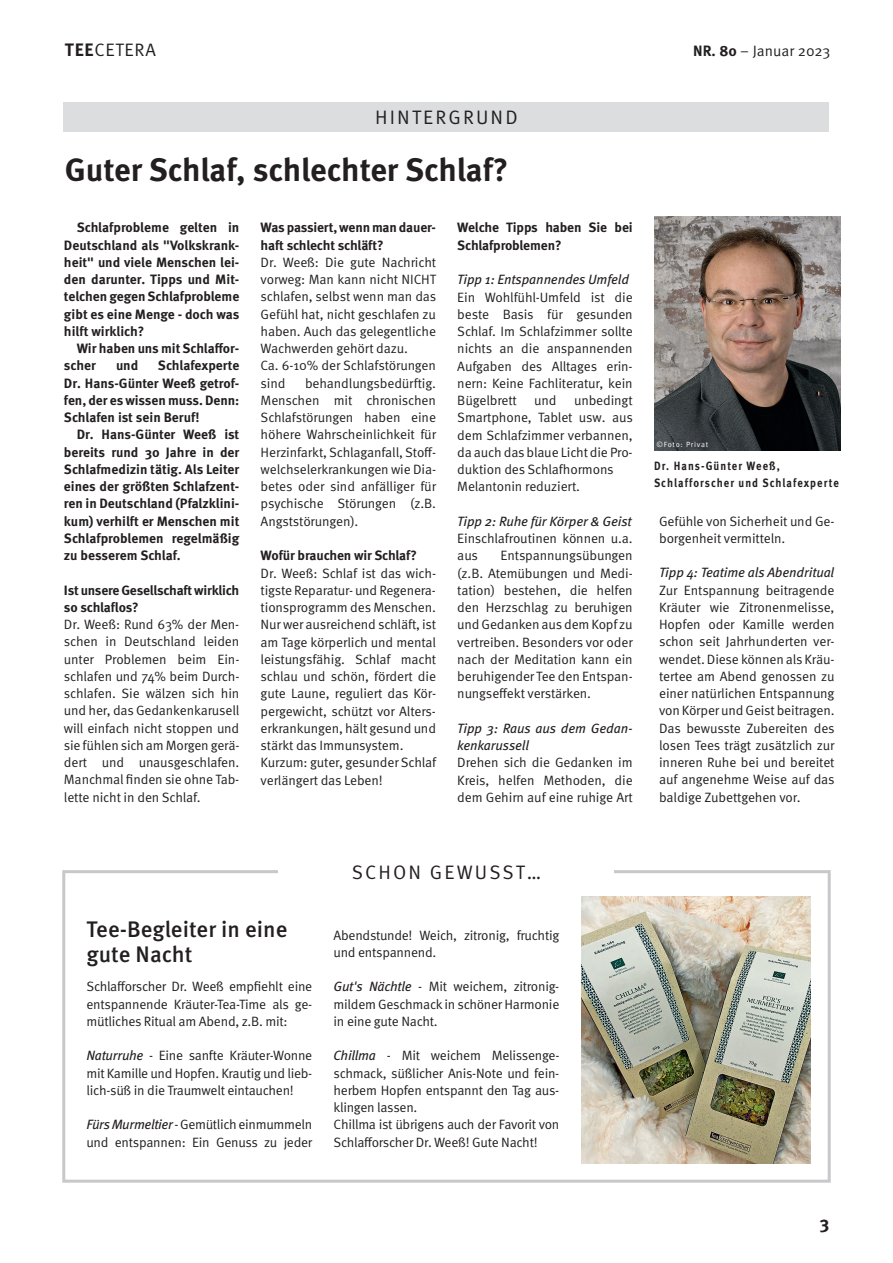
<style>
.page{position:relative;width:893px;height:1263px;background:#fff}
.page>*{position:absolute;margin:0;border:0;box-sizing:border-box;transform-origin:0 0}
.t1{font:700 32.25px "Meta OT";letter-spacing:-.005em;color:#231f20}
.t2{font:500 22.5px/25.5px "Meta OT";color:#231f20}
.t3{font:19.5px "Meta OT";letter-spacing:.11em;color:#231f20}
.t4{font:18px "Meta OT";letter-spacing:.04em;color:#231f20}
.t5{font:700 18px "Meta OT";color:#231f20}
.t6{font:15px "Meta OT";color:#231f20}
.t7{font:13.5px/17.2px "Meta OT";letter-spacing:-.015em;color:#231f20;text-align:justify}
.t8{font:700 13.5px/17.2px "Meta OT";letter-spacing:-.01em;color:#231f20}
.t9{font:italic 13.5px/17.2px "Meta OT";letter-spacing:-.01em;color:#231f20}
.t10{font:700 12px/16.5px "Meta OT";letter-spacing:.1em;color:#231f20;scale:.88 1}
.t11{font:7.5px "Meta OT";letter-spacing:.1em;color:#fff}
.s1{font-weight:700}
.s2{font-style:italic}
</style>
<div class="page">
<div style="left:64px;top:102px;width:765px;height:29px;background:#dcdddf"></div>
<div style="left:62px;top:870px;width:769px;height:313px;border:3px solid #c7c8ca"></div>
<div style="left:279px;top:854px;width:335px;height:35px;background:#fff"></div>
<img style="left:581px;top:897px;width:229px;height:267px">
<img style="left:654px;top:216px;width:186px;height:235px">
<h3 class="t4" style="left:65px;top:39px;width:92px"><span class="s1">TEE</span>CETERA</h3>
<p class="t6" style="left:693px;top:42px;width:139px"><span class="s1">NR. 80</span> – Januar 2023</p>
<h3 class="t3" style="left:375px;top:106px;width:144px">HINTERGRUND</h3>
<h1 class="t1" style="left:65px;top:149px;width:445px">Guter Schlaf, schlechter Schlaf?</h1>
<p class="t8" style="left:64px;top:219px;width:177px;text-align:justify;text-indent:13px">Schlafprobleme gelten in Deutschland als "Volkskrank&shy;heit" und viele Menschen lei&shy;den darunter. Tipps und Mit&shy;telchen gegen Schlafprobleme gibt es eine Menge - doch was hilft wirklich?</p>
<p class="t8" style="left:64px;top:340px;width:177px;text-indent:13px">Wir haben uns mit Schlaffor&shy;scher</p>
<p class="t8" style="left:64px;top:357px;width:177px;text-align:justify;text-indent:94px">Schlafexperte Dr. Hans-Günter Weeß getrof&shy;fen, der es wissen muss. Denn:<br>Schlafen ist sein Beruf!</p>
<p class="t8" style="left:64px;top:426px;width:177px;text-align:justify;text-indent:13px">Dr. Hans-Günter Weeß ist bereits rund 30 Jahre in der Schlafmedizin tätig. Als Leiter eines der größten Schlafzent&shy;ren in Deutschland (Pfalzklini&shy;kum) verhilft er Menschen mit Schlafproblemen regelmäßig zu besserem Schlaf.</p>
<p class="t8" style="left:64px;top:581px;width:177px">Ist unsere Gesellschaft wirklich so schlaflos?</p>
<p class="t7" style="left:64px;top:616px;width:177px">Dr. Weeß: Rund 63% der Men&shy;schen in Deutschland leiden unter Problemen beim Ein&shy;schlafen und 74% beim Durch&shy;schlafen. Sie wälzen sich hin und her, das Gedankenkarusell will einfach nicht stoppen und sie fühlen sich am Morgen gerä&shy;dert und unausgeschlafen.<br>Manchmal finden sie ohne Tab&shy;lette nicht in den Schlaf.</p>
<p class="t8" style="left:116px;top:357px;width:24px">und</p>
<p class="t8" style="left:261px;top:219px;width:177px">Was passiert, wenn man dauer&shy;haft schlecht schläft?</p>
<p class="t7" style="left:261px;top:254px;width:177px;text-align:left">Dr. Weeß: Die gute Nachricht vorweg: Man kann nicht NICHT schlafen, selbst wenn man das<br>Gefühl hat, nicht geschlafen zu haben. Auch das gelegentliche<br>Wachwerden gehört dazu.<br>Ca. 6-10% der Schlafstörungen sind</p>
<p class="t7" style="left:261px;top:375px;width:177px;text-indent:44px">behandlungsbedürftig.<br>Menschen mit chronischen Schlafstörungen haben eine höhere Wahrscheinlichkeit für Herzinfarkt, Schlaganfall, Stoff&shy;welchselerkrankungen wie Dia&shy;betes oder sind anfälliger für psychische Störungen (z.B.<br>Angststörungen).</p>
<p class="t8" style="left:261px;top:547px;width:158px">Wofür brauchen wir Schlaf?</p>
<p class="t7" style="left:261px;top:564px;width:177px;text-align:left">Dr. Weeß: Schlaf ist das wich&shy;tigste Reparatur- und Regenera&shy;tionsprogramm des Menschen.<br>Nur wer ausreichend schläft, ist am Tage körperlich und mental leistungsfähig. Schlaf macht schlau und schön, fördert die gute Laune, reguliert das Kör&shy;pergewicht, schützt vor Alters&shy;erkrankungen, hält gesund und stärkt das Immunsystem.<br>Kurzum: guter, gesunder Schlaf verlängert das Leben!</p>
<p class="t8" style="left:457px;top:219px;width:177px">Welche Tipps haben Sie bei<br>Schlafproblemen?</p>
<p class="t9" style="left:457px;top:271px;width:173px">Tipp 1: Entspannendes Umfeld</p>
<p class="t7" style="left:457px;top:288px;width:177px">Ein Wohlfühl-Umfeld ist die beste Basis für gesunden Schlaf. Im Schlafzimmer sollte nichts an die anspannenden Aufgaben des Alltages erin&shy;nern: Keine Fachliteratur, kein Bügelbrett</p>
<p class="t7" style="left:457px;top:392px;width:177px;text-align:left;text-indent:117px">unbedingt<br>Smartphone, Tablet usw. aus dem Schlafzimmer verbannen, da auch das blaue Licht die Pro&shy;duktion des Schlafhormons<br>Melantonin reduziert.</p>
<p class="t9" style="left:457px;top:513px;width:176px">Tipp 2: Ruhe für Körper &amp; Geist</p>
<p class="t7" style="left:457px;top:530px;width:177px">Einschlafroutinen können u.a. aus</p>
<p class="t7" style="left:534px;top:392px;width:24px">und</p>
<p class="t7" style="left:457px;top:547px;width:177px;text-indent:43px">Entspannungsübungen (z.B. Atemübungen und Medi&shy;tation) bestehen, die helfen den Herzschlag zu beruhigen und Gedanken aus dem Kopf zu vertreiben. Besonders vor oder nach der Meditation kann ein beruhigender Tee den Entspan&shy;nungseffekt verstärken.</p>
<p class="t9" style="left:457px;top:720px;width:177px">Tipp 3: Raus aus dem Gedan&shy;kenkarussell</p>
<p class="t7" style="left:457px;top:754px;width:177px">Drehen sich die Gedanken im Kreis, helfen Methoden, die dem Gehirn auf eine ruhige Art</p>
<p class="t11" style="left:656px;top:440px;width:53px">©Foto: Privat</p>
<p class="t10" style="left:654px;top:458px;width:211px">Dr. Hans-Günter Weeß,<br>Schlafforscher und Schlafexperte</p>
<p class="t7" style="left:659px;top:512px;width:177px">Gefühle von Sicherheit und Ge&shy;borgenheit vermitteln.</p>
<p class="t9" style="left:659px;top:564px;width:177px">Tipp 4: Teatime als Abendritual</p>
<p class="t7" style="left:659px;top:581px;width:177px">Zur Entspannung beitragende Kräuter wie Zitronenmelisse, Hopfen oder Kamille werden schon seit Jahrhunderten ver&shy;wendet. Diese können als Kräu&shy;tertee am Abend genossen zu einer natürlichen Entspannung von Körper und Geist beitragen.<br>Das bewusste Zubereiten des losen Tees trägt zusätzlich zur inneren Ruhe bei und bereitet auf angenehme Weise auf das baldige Zubettgehen vor.</p>
<h2 class="t2" style="left:87px;top:917px;width:203px">Tee-Begleiter in eine gute Nacht</h2>
<p class="t7" style="left:87px;top:978px;width:227px">Schlafforscher Dr. Weeß empfiehlt eine entspannende Kräuter-Tea-Time als ge&shy;mütliches Ritual am Abend, z.B. mit:</p>
<p class="t7" style="left:87px;top:1047px;width:227px"><span class="s2">Naturruhe</span> - Eine sanfte Kräuter-Wonne mit Kamille und Hopfen. Krautig und lieb&shy;lich-süß in die Traumwelt eintauchen!</p>
<p class="t7" style="left:87px;top:1116px;width:227px"><span class="s2">Fürs Murmeltier</span> - Gemütlich einmummeln und entspannen: Ein Genuss zu jeder</p>
<h3 class="t3" style="left:352px;top:860px;width:191px">SCHON GEWUSST…</h3>
<p class="t7" style="left:334px;top:926px;width:227px">Abendstunde! Weich, zitronig, fruchtig und entspannend.</p>
<p class="t7" style="left:334px;top:978px;width:227px"><span class="s2">Gut's Nächtle</span> - Mit weichem, zitronig&shy;mildem Geschmack in schöner Harmonie in eine gute Nacht.</p>
<p class="t7" style="left:334px;top:1047px;width:227px;text-align:left"><span class="s2">Chillma</span> - Mit weichem Melissenge&shy;schmack, süßlicher Anis-Note und fein&shy;herbem Hopfen entspannt den Tag aus&shy;klingen lassen.<br>Chillma ist übrigens auch der Favorit von Schlafforscher Dr. Weeß! Gute Nacht!</p>
<h3 class="t5" style="left:819px;top:1211px;width:11px">3</h3>
</div>
